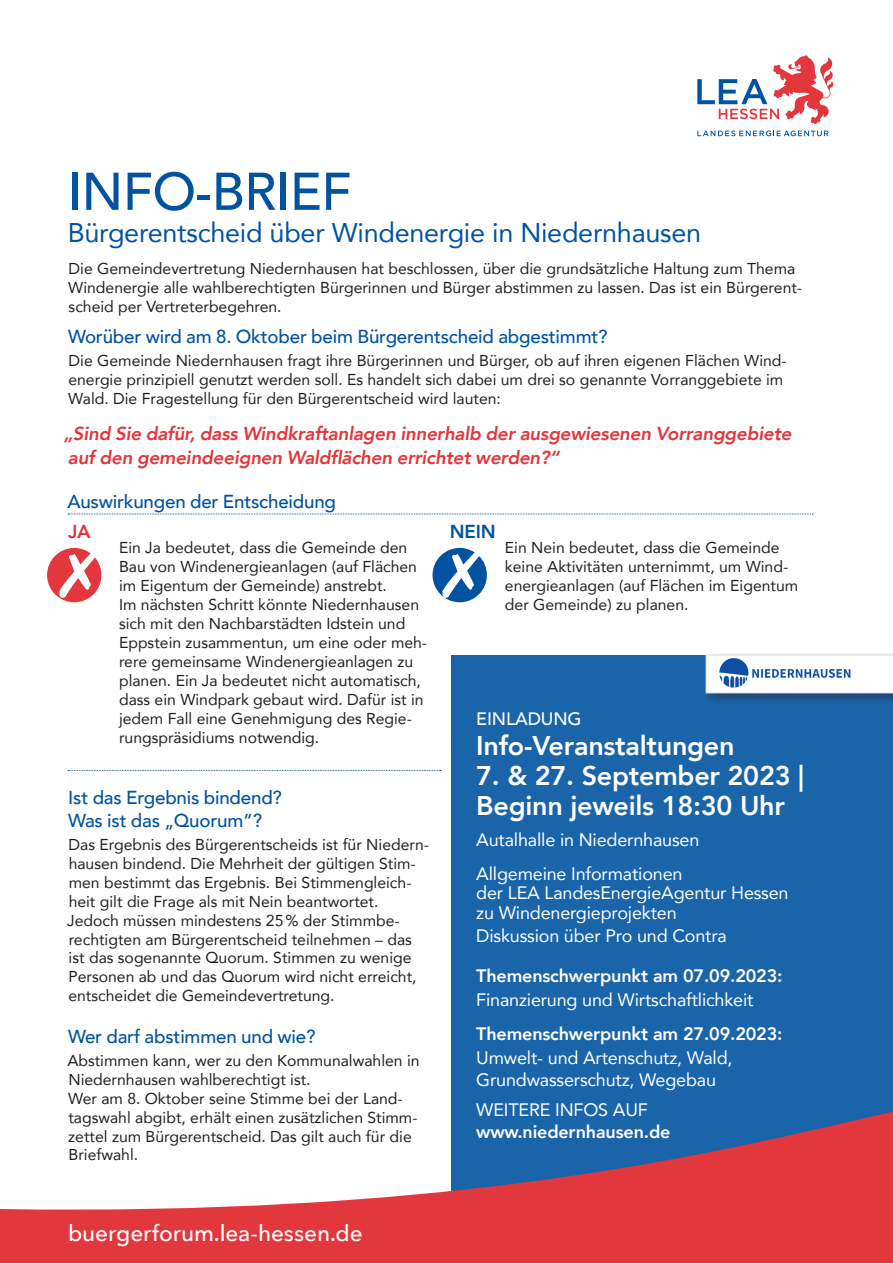
<style>
.page{position:relative;width:893px;height:1263px;background:#fff}
.page>*{position:absolute;margin:0;border:0;box-sizing:border-box;transform-origin:0 0}
.t1{font:500 52.5px "Avenir";letter-spacing:-.01em;color:#0153a0}
.t2{font:800 27px/30px "Avenir";letter-spacing:-.01em;color:#fff}
.t3{font:27px "Avenir";letter-spacing:-.01em;color:#0153a0}
.t4{font:500 22.5px "Avenir Next";letter-spacing:-.005em;color:#fff}
.t5{font:500 18.75px/22.5px "Avenir";letter-spacing:-.01em;color:#0153a0}
.t6{font:italic 800 18.75px/24px "Avenir";letter-spacing:-.01em;color:#e1373d}
.t7{font:800 18.75px "Avenir";color:#0153a0}
.t8{font:800 18.75px "Avenir";color:#e1373d}
.t9{font:18px/33.6px "Avenir";letter-spacing:-.01em;color:#fff}
.t10{font:800 18px "Avenir";letter-spacing:-.01em;color:#fff}
.t11{font:500 18px "Avenir";letter-spacing:-.01em;color:#fff}
.t12{font:15.75px/18.9px "Avenir";color:#231f20}
</style>
<div class="page">
<div style="left:451px;top:655px;width:442px;height:608px;background:#1a64a9"></div>
<svg style="left:697px;top:131px;width:132px;height:5px"></svg>
<svg style="left:697px;top:55px;width:136px;height:69px"></svg>
<svg style="left:0;top:1111px;width:893px;height:152px;fill:#e1373d"></svg>
<svg style="left:68px;top:514px;width:745px;height:1px"></svg>
<svg style="left:68px;top:770px;width:373px;height:1px"></svg>
<div style="left:702px;top:651px;width:191px;height:54px;background:#231f20;opacity:.5"></div>
<svg style="left:706px;top:655px;width:187px;height:38px;background:#dce5f1"></svg>
<div style="left:432px;top:548px;width:55px;height:54px;background:#0153a0;border-radius:50%"></div>
<div style="left:47px;top:548px;width:54px;height:54px;background:#e1373d;border-radius:50%"></div>
<svg style="left:442px;top:552px;width:38px;height:46px"></svg>
<svg style="left:59px;top:552px;width:38px;height:46px"></svg>
<h1 class="t1" style="left:67px;top:146px;width:286px">INFO-BRIEF</h1>
<h2 class="t3" style="left:68px;top:211px;width:635px">Bürgerentscheid über Windenergie in Niedernhausen</h2>
<p class="t12" style="left:68px;top:259px;width:735px">Die Gemeindevertretung Niedernhausen hat beschlossen, über die grundsätzliche Haltung zum Thema<br>Windenergie alle wahlberechtigten Bürgerinnen und Bürger abstimmen zu lassen. Das ist ein Bürgerent&shy;scheid per Vertreterbegehren.</p>
<p class="t5" style="left:68px;top:324px;width:541px">Worüber wird am 8. Oktober beim Bürgerentscheid abgestimmt?</p>
<p class="t12" style="left:68px;top:350px;width:720px">Die Gemeinde Niedernhausen fragt ihre Bürgerinnen und Bürger, ob auf ihren eigenen Flächen Wind&shy;energie prinzipiell genutzt werden soll. Es handelt sich dabei um drei so genannte Vorranggebiete im<br>Wald. Die Fragestellung für den Bürgerentscheid wird lauten:</p>
<p class="t6" style="left:63px;top:422px;width:730px">„Sind Sie dafür, dass Windkraftanlagen innerhalb der ausgewiesenen Vorranggebiete auf den gemeindeeignen Waldflächen errichtet werden?“</p>
<p class="t5" style="left:67px;top:489px;width:270px">Auswirkungen der Entscheidung</p>
<p class="t8" style="left:68px;top:517px;width:24px">JA</p>
<p class="t7" style="left:450px;top:517px;width:47px">NEIN</p>
<p class="t12" style="left:119px;top:538px;width:310px">Ein Ja bedeutet, dass die Gemeinde den Bau von Windenergieanlagen (auf Flächen im Eigentum der Gemeinde) anstrebt.<br>Im nächsten Schritt könnte Niedernhausen sich mit den Nachbarstädten Idstein und Eppstein zusammentun, um eine oder meh&shy;rere gemeinsame Windenergieanlagen zu planen. Ein Ja bedeutet nicht automatisch, dass ein Windpark gebaut wird. Dafür ist in jedem Fall eine Genehmigung des Regie&shy;rungspräsidiums notwendig.</p>
<p class="t12" style="left:505px;top:538px;width:295px">Ein Nein bedeutet, dass die Gemeinde keine Aktivitäten unternimmt, um Wind&shy;energieanlagen (auf Flächen im Eigentum der Gemeinde) zu planen.</p>
<p class="t11" style="left:476px;top:703px;width:107px">EINLADUNG</p>
<h2 class="t2" style="left:476px;top:731px;width:260px">Info-Veranstaltungen</h2>
<h2 class="t2" style="left:476px;top:761px;width:329px">7. &amp; 27. September 2023 |<br>Beginn jeweils 18:30 Uhr</h2>
<p class="t9" style="left:476px;top:822px;width:225px">Autalhalle in Niedernhausen<br>Allgemeine Informationen</p>
<p class="t9" style="left:476px;top:882px;width:314px;line-height:19.5px">der LEA LandesEnergieAgentur Hessen zu Windenergieprojekten</p>
<p class="t9" style="left:476px;top:919px;width:252px">Diskussion über Pro und Contra</p>
<p class="t10" style="left:476px;top:962px;width:308px">Themenschwerpunkt am 07.09.2023:</p>
<p class="t9" style="left:476px;top:982px;width:279px">Finanzierung und Wirtschaftlichkeit</p>
<p class="t10" style="left:476px;top:1020px;width:308px">Themenschwerpunkt am 27.09.2023:</p>
<p class="t9" style="left:476px;top:1046px;width:258px;line-height:21.6px">Umwelt- und Artenschutz, Wald,<br>Grundwasserschutz, Wegebau</p>
<p class="t9" style="left:476px;top:1093px;width:173px">WEITERE INFOS AUF</p>
<p class="t10" style="left:476px;top:1117px;width:196px">www.niedernhausen.de</p>
<p class="t5" style="left:68px;top:786px;width:215px">Ist das Ergebnis bindend?<br>Was ist das „Quorum“?</p>
<p class="t12" style="left:67px;top:835px;width:363px">Das Ergebnis des Bürgerentscheids ist für Niedern&shy;hausen bindend. Die Mehrheit der gültigen Stim&shy;men bestimmt das Ergebnis. Bei Stimmengleich&shy;heit gilt die Frage als mit Nein beantwortet.<br>Jedoch müssen mindestens 25% der Stimmbe&shy;rechtigten am Bürgerentscheid teilnehmen – das ist das sogenannte Quorum. Stimmen zu wenige Personen ab und das Quorum wird nicht erreicht, entscheidet die Gemeindevertretung.</p>
<p class="t5" style="left:68px;top:1024px;width:249px">Wer darf abstimmen und wie?</p>
<p class="t12" style="left:67px;top:1050px;width:354px">Abstimmen kann, wer zu den Kommunalwahlen in Niedernhausen wahlberechtigt ist.<br>Wer am 8. Oktober seine Stimme bei der Land&shy;tagswahl abgibt, erhält einen zusätzlichen Stimm&shy;zettel zum Bürgerentscheid. Das gilt auch für die Briefwahl.</p>
<h3 class="t4" style="left:68px;top:1214px;width:296px">buergerforum.lea-hessen.de</h3>
</div>
